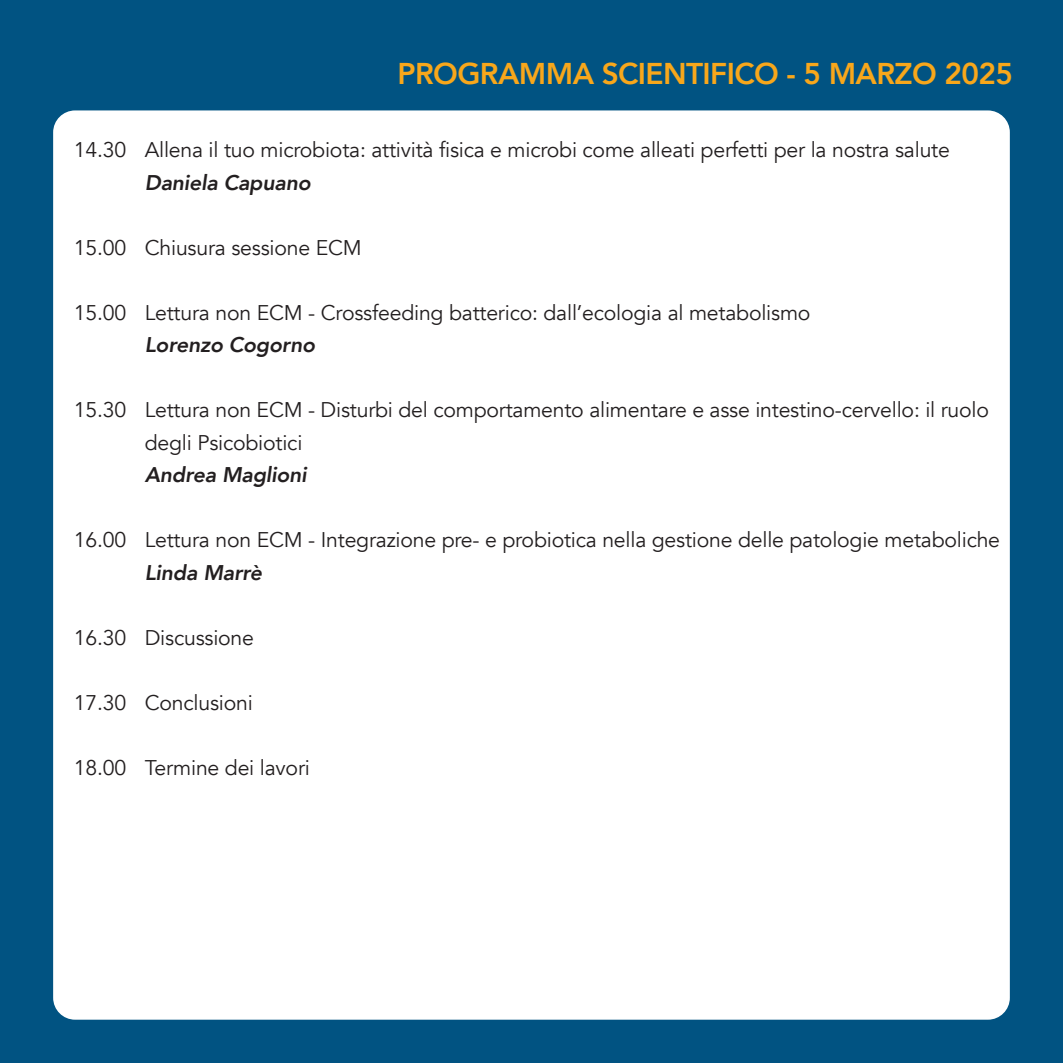
<style>
.page{position:relative;width:1063px;height:1063px;background:#fff}
.page>*{position:absolute;margin:0;border:0;box-sizing:border-box;transform-origin:0 0}
.t1{font:800 30px "Avenir";letter-spacing:-.02em;color:#f8a71b}
.t2{font:21.25px/32.5px "Avenir";letter-spacing:-.01em;color:#231f20}
.t3{font:italic 800 21.25px "Avenir";letter-spacing:-.01em;color:#231f20}
</style>
<div class="page">
<div style="left:0;top:0;width:619px;height:619px;background:#015382"></div>
<div style="left:619px;top:0;width:444px;height:797px;background:#015382"></div>
<div style="left:0;top:619px;width:619px;height:444px;background:#015382"></div>
<div style="left:619px;top:797px;width:444px;height:266px;background:#015382"></div>
<div style="left:53px;top:110px;width:957px;height:910px;background:#fff;border-radius:22px"></div>
<h1 class="t1" style="left:398px;top:50px;width:617px">PROGRAMMA SCIENTIFICO - 5 MARZO 2025</h1>
<p class="t2" style="left:74px;top:134px;width:878px">14.30 Allena il tuo microbiota: attività fisica e microbi come alleati perfetti per la nostra salute</p>
<p class="t3" style="left:145px;top:170px;width:167px">Daniela Capuano</p>
<p class="t2" style="left:74px;top:232px;width:289px">15.00 Chiusura sessione ECM</p>
<p class="t2" style="left:74px;top:297px;width:738px">15.00 Lettura non ECM - Crossfeeding batterico: dall’ecologia al metabolismo</p>
<p class="t3" style="left:145px;top:332px;width:172px">Lorenzo Cogorno</p>
<p class="t2" style="left:145px;top:394px;width:846px;text-indent:-71px">15.30 Lettura non ECM - Disturbi del comportamento alimentare e asse intestino-cervello: il ruolo degli Psicobiotici</p>
<p class="t3" style="left:145px;top:462px;width:163px">Andrea Maglioni</p>
<p class="t2" style="left:74px;top:524px;width:928px">16.00 Lettura non ECM - Integrazione pre- e probiotica nella gestione delle patologie metaboliche</p>
<p class="t3" style="left:145px;top:560px;width:119px">Linda Marrè</p>
<p class="t2" style="left:74px;top:621px;width:182px">16.30 Discussione</p>
<p class="t2" style="left:74px;top:686px;width:180px">17.30 Conclusioni</p>
<p class="t2" style="left:74px;top:751px;width:238px">18.00 Termine dei lavori</p>
</div>
